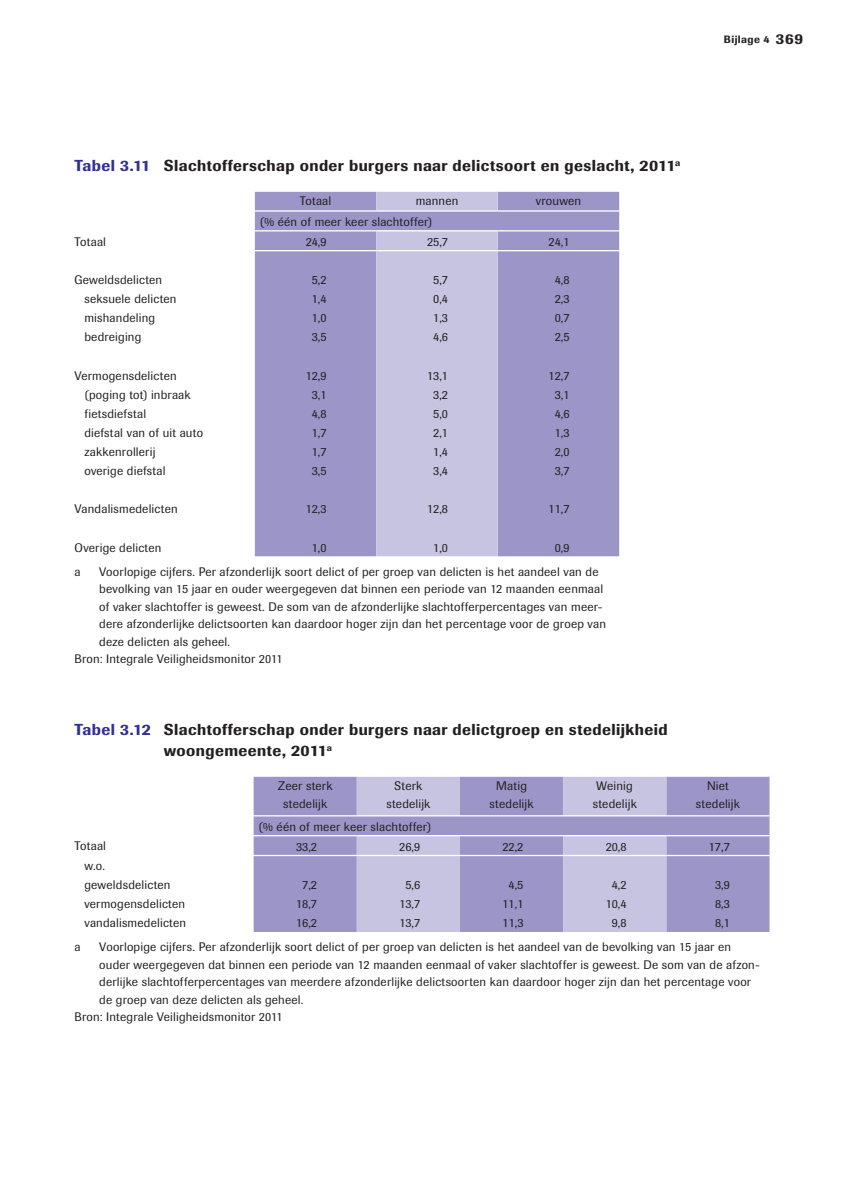
<style>
.page{position:relative;width:844px;height:1191px;background:#fff}
.page>*{position:absolute;margin:0;border:0;box-sizing:border-box;transform-origin:0 0}
.t1{font:500 15.75px/21px "Imago";letter-spacing:.025em;color:#231f20}
.t2{font:12.25px "Supersonic BSK";letter-spacing:.015em;color:#231f20}
.t3{font:12.25px/17.5px "Supersonic TBSK";letter-spacing:.015em;color:#231f20;text-align:center}
.t4{font:500 10.5px "Imago";letter-spacing:.04em;color:#231f20}
.s1{font-size:14.88px}
.s2{color:#323092}
</style>
<div class="page">
<svg style="left:255px;top:192px;width:364px;height:364px;background:#a9a3cf"></svg>
<svg style="left:255px;top:556px;width:364px;height:1px"></svg>
<hr style="left:255px;top:250px;width:121px;height:1px;background:#fff">
<hr style="left:376px;top:250px;width:121px;height:1px;background:#fff">
<hr style="left:497px;top:250px;width:122px;height:1px;background:#fff">
<hr style="left:255px;top:210px;width:121px;height:2px;background:#fff">
<hr style="left:376px;top:210px;width:121px;height:2px;background:#fff">
<hr style="left:497px;top:210px;width:122px;height:2px;background:#fff">
<hr style="left:255px;top:230px;width:121px;height:1px;background:#fff">
<hr style="left:376px;top:230px;width:121px;height:1px;background:#fff">
<hr style="left:497px;top:230px;width:122px;height:1px;background:#fff">
<svg style="left:253px;top:776px;width:516px;height:156px;background:#aca6d1"></svg>
<hr style="left:253px;top:815px;width:104px;height:1px;background:#fff">
<hr style="left:357px;top:815px;width:103px;height:1px;background:#fff">
<hr style="left:460px;top:815px;width:103px;height:1px;background:#fff">
<hr style="left:563px;top:815px;width:103px;height:1px;background:#fff">
<hr style="left:666px;top:815px;width:103px;height:1px;background:#fff">
<hr style="left:253px;top:835px;width:104px;height:1px;background:#fff">
<hr style="left:357px;top:835px;width:103px;height:1px;background:#fff">
<hr style="left:460px;top:835px;width:103px;height:1px;background:#fff">
<hr style="left:563px;top:835px;width:103px;height:1px;background:#fff">
<hr style="left:666px;top:835px;width:103px;height:1px;background:#fff">
<hr style="left:253px;top:855px;width:104px;height:1px;background:#fff">
<hr style="left:357px;top:855px;width:103px;height:1px;background:#fff">
<hr style="left:460px;top:855px;width:103px;height:1px;background:#fff">
<hr style="left:563px;top:855px;width:103px;height:1px;background:#fff">
<hr style="left:666px;top:855px;width:103px;height:1px;background:#fff">
<p class="t4" style="left:723px;top:33px;width:81px">Bijlage 4 <span class="s1">369</span></p>
<p class="t1" style="left:74px;top:155px;width:607px"><span class="s2">Tabel 3.11</span> Slachtofferschap onder burgers naar delictsoort en geslacht, 2011<sup>a</sup></p>
<p class="t3" style="left:300px;top:192px;width:33px">Totaal</p>
<p class="t3" style="left:415px;top:192px;width:44px">mannen</p>
<p class="t3" style="left:535px;top:192px;width:47px">vrouwen</p>
<p class="t3" style="left:260px;top:213px;width:174px">(% één of meer keer slachtoffer)</p>
<p class="t3" style="left:74px;top:233px;width:33px">Totaal</p>
<p class="t3" style="left:305px;top:233px;width:22px">24,9</p>
<p class="t3" style="left:427px;top:233px;width:22px">25,7</p>
<p class="t3" style="left:548px;top:233px;width:22px">24,1</p>
<p class="t3" style="left:74px;top:271px;width:89px">Geweldsdelicten</p>
<p class="t3" style="left:312px;top:271px;width:16px">5,2</p>
<p class="t3" style="left:433px;top:271px;width:16px">5,7</p>
<p class="t3" style="left:554px;top:271px;width:16px">4,8</p>
<p class="t3" style="left:84px;top:290px;width:94px">seksuele delicten</p>
<p class="t3" style="left:312px;top:290px;width:16px">1,4</p>
<p class="t3" style="left:433px;top:290px;width:16px">0,4</p>
<p class="t3" style="left:554px;top:290px;width:16px">2,3</p>
<p class="t3" style="left:84px;top:309px;width:72px">mishandeling</p>
<p class="t3" style="left:312px;top:309px;width:16px">1,0</p>
<p class="t3" style="left:433px;top:309px;width:16px">1,3</p>
<p class="t3" style="left:554px;top:309px;width:16px">0,7</p>
<p class="t3" style="left:84px;top:328px;width:58px">bedreiging</p>
<p class="t3" style="left:312px;top:328px;width:16px">3,5</p>
<p class="t3" style="left:433px;top:328px;width:16px">4,6</p>
<p class="t3" style="left:554px;top:328px;width:16px">2,5</p>
<p class="t3" style="left:74px;top:366px;width:104px">Vermogensdelicten</p>
<p class="t3" style="left:305px;top:366px;width:22px">12,9</p>
<p class="t3" style="left:427px;top:366px;width:22px">13,1</p>
<p class="t3" style="left:548px;top:366px;width:22px">12,7</p>
<p class="t3" style="left:84px;top:386px;width:108px">(poging tot) inbraak</p>
<p class="t3" style="left:312px;top:386px;width:16px">3,1</p>
<p class="t3" style="left:433px;top:386px;width:16px">3,2</p>
<p class="t3" style="left:554px;top:386px;width:16px">3,1</p>
<p class="t3" style="left:84px;top:405px;width:63px">fietsdiefstal</p>
<p class="t3" style="left:312px;top:405px;width:16px">4,8</p>
<p class="t3" style="left:433px;top:405px;width:16px">5,0</p>
<p class="t3" style="left:554px;top:405px;width:16px">4,6</p>
<p class="t3" style="left:84px;top:424px;width:120px">diefstal van of uit auto</p>
<p class="t3" style="left:312px;top:424px;width:16px">1,7</p>
<p class="t3" style="left:433px;top:424px;width:16px">2,1</p>
<p class="t3" style="left:554px;top:424px;width:16px">1,3</p>
<p class="t3" style="left:84px;top:443px;width:73px">zakkenrollerij</p>
<p class="t3" style="left:312px;top:443px;width:16px">1,7</p>
<p class="t3" style="left:433px;top:443px;width:16px">1,4</p>
<p class="t3" style="left:554px;top:443px;width:16px">2,0</p>
<p class="t3" style="left:84px;top:462px;width:83px">overige diefstal</p>
<p class="t3" style="left:312px;top:462px;width:16px">3,5</p>
<p class="t3" style="left:433px;top:462px;width:16px">3,4</p>
<p class="t3" style="left:554px;top:462px;width:16px">3,7</p>
<p class="t3" style="left:74px;top:500px;width:105px">Vandalismedelicten</p>
<p class="t3" style="left:305px;top:500px;width:22px">12,3</p>
<p class="t3" style="left:427px;top:500px;width:22px">12,8</p>
<p class="t3" style="left:548px;top:500px;width:22px">11,7</p>
<p class="t3" style="left:74px;top:538px;width:88px">Overige delicten</p>
<p class="t3" style="left:312px;top:538px;width:16px">1,0</p>
<p class="t3" style="left:433px;top:538px;width:16px">1,0</p>
<p class="t3" style="left:554px;top:538px;width:16px">0,9</p>
<p class="t2" style="left:74px;top:564px;width:8px">a</p>
<p class="t2" style="left:99px;top:564px;width:500px">Voorlopige cijfers. Per afzonderlijk soort delict of per groep van delicten is het aandeel van de</p>
<p class="t2" style="left:99px;top:582px;width:505px">bevolking van 15 jaar en ouder weergegeven dat binnen een periode van 12 maanden eenmaal</p>
<p class="t2" style="left:99px;top:599px;width:504px">of vaker slachtoffer is geweest. De som van de afzonderlijke slachtofferpercentages van meer-</p>
<p class="t2" style="left:99px;top:617px;width:508px">dere afzonderlijke delictsoorten kan daardoor hoger zijn dan het percentage voor de groep van</p>
<p class="t2" style="left:99px;top:634px;width:132px">deze delicten als geheel.</p>
<p class="t2" style="left:74px;top:652px;width:210px">Bron: Integrale Veiligheidsmonitor 2011</p>
<p class="t1" style="left:164px;top:719px;width:505px;text-indent:-89px"><span class="s2">Tabel 3.12</span> Slachtofferschap onder burgers naar delictgroep en stedelijkheid woongemeente, 2011<sup>a</sup></p>
<p class="t3" style="left:278px;top:777px;width:56px">Zeer sterk stedelijk</p>
<p class="t3" style="left:386px;top:777px;width:46px">Sterk stedelijk</p>
<p class="t3" style="left:489px;top:777px;width:46px">Matig stedelijk</p>
<p class="t3" style="left:592px;top:777px;width:46px">Weinig stedelijk</p>
<p class="t3" style="left:695px;top:777px;width:46px">Niet stedelijk</p>
<p class="t3" style="left:258px;top:817px;width:174px">(% één of meer keer slachtoffer)</p>
<p class="t3" style="left:74px;top:837px;width:33px">Totaal</p>
<p class="t3" style="left:296px;top:837px;width:22px">33,2</p>
<p class="t3" style="left:399px;top:837px;width:22px">26,9</p>
<p class="t3" style="left:502px;top:837px;width:22px">22,2</p>
<p class="t3" style="left:605px;top:837px;width:22px">20,8</p>
<p class="t3" style="left:708px;top:837px;width:22px">17,7</p>
<p class="t3" style="left:84px;top:856px;width:88px;line-height:19.1px;text-align:left">w.o. geweldsdelicten</p>
<p class="t3" style="left:302px;top:876px;width:16px">7,2</p>
<p class="t3" style="left:405px;top:876px;width:16px">5,6</p>
<p class="t3" style="left:508px;top:876px;width:16px">4,5</p>
<p class="t3" style="left:611px;top:876px;width:16px">4,2</p>
<p class="t3" style="left:714px;top:876px;width:16px">3,9</p>
<p class="t3" style="left:84px;top:895px;width:102px">vermogensdelicten</p>
<p class="t3" style="left:296px;top:895px;width:22px">18,7</p>
<p class="t3" style="left:399px;top:895px;width:22px">13,7</p>
<p class="t3" style="left:502px;top:895px;width:22px">11,1</p>
<p class="t3" style="left:605px;top:895px;width:22px">10,4</p>
<p class="t3" style="left:714px;top:895px;width:16px">8,3</p>
<p class="t3" style="left:84px;top:914px;width:103px">vandalismedelicten</p>
<p class="t3" style="left:296px;top:914px;width:22px">16,2</p>
<p class="t3" style="left:399px;top:914px;width:22px">13,7</p>
<p class="t3" style="left:502px;top:914px;width:22px">11,3</p>
<p class="t3" style="left:611px;top:914px;width:16px">9,8</p>
<p class="t3" style="left:714px;top:914px;width:16px">8,1</p>
<p class="t2" style="left:74px;top:939px;width:8px">a</p>
<p class="t2" style="left:99px;top:939px;width:633px">Voorlopige cijfers. Per afzonderlijk soort delict of per groep van delicten is het aandeel van de bevolking van 15 jaar en</p>
<p class="t2" style="left:99px;top:957px;width:662px">ouder weergegeven dat binnen een periode van 12 maanden eenmaal of vaker slachtoffer is geweest. De som van de afzon-</p>
<p class="t2" style="left:99px;top:974px;width:653px">derlijke slachtofferpercentages van meerdere afzonderlijke delictsoorten kan daardoor hoger zijn dan het percentage voor</p>
<p class="t2" style="left:99px;top:992px;width:205px">de groep van deze delicten als geheel.</p>
<p class="t2" style="left:74px;top:1009px;width:210px">Bron: Integrale Veiligheidsmonitor 2011</p>
</div>
